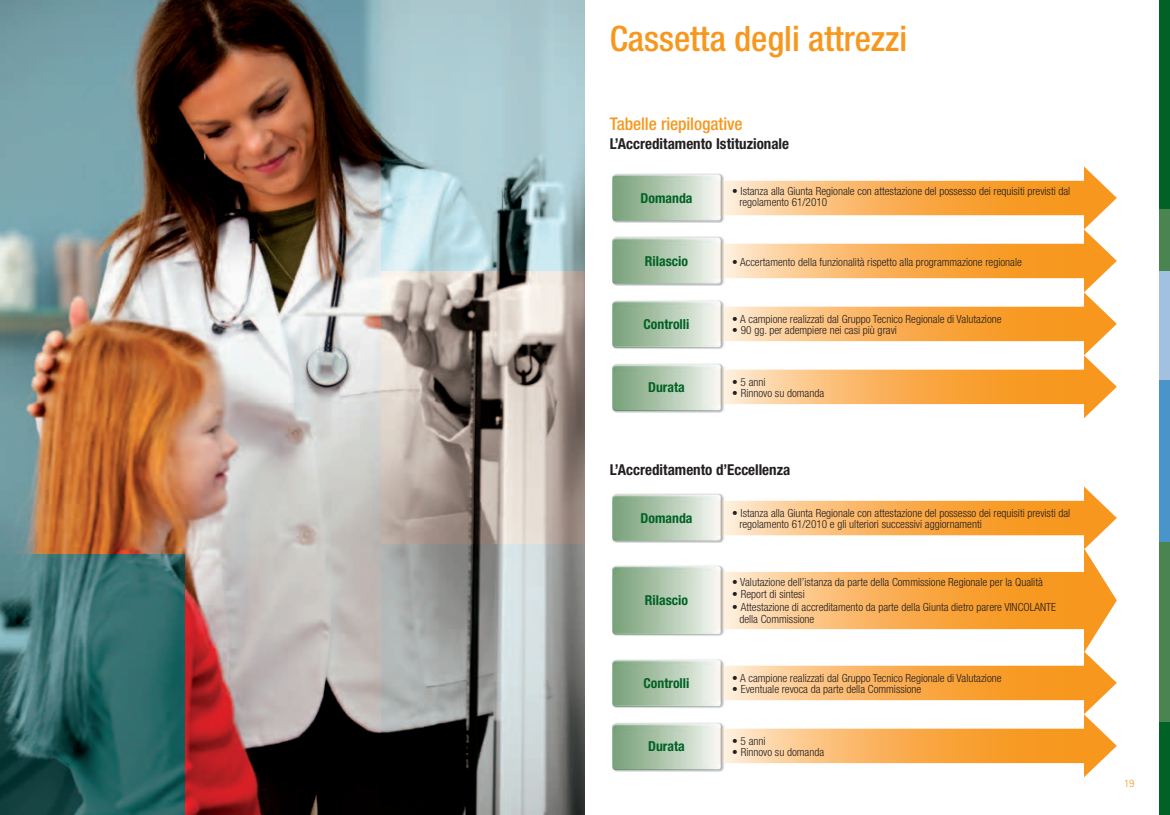
<style>
.page{position:relative;width:1170px;height:815px;background:#fff}
.page>*{position:absolute;margin:0;border:0;box-sizing:border-box;transform-origin:0 0}
.t1{font:500 condensed 35px "Helvetica Neue";color:#f7971d}
.t2{font:500 condensed 17.5px "Helvetica Neue";letter-spacing:-.005em;color:#f7971d}
.t3{font:700 condensed 15px "Helvetica Neue";color:#231f20}
.t4{font:700 condensed 13.75px "Helvetica Neue";color:#006224}
.t5{font:300 condensed 11.25px/11.2px "Helvetica Neue";color:#231f20}
.t6{font:300 11.25px "Rotis Sans Serif";color:#f7971d}
.s1{font-family:"Rotis Sans Serif";font-weight:400;font-stretch:normal}
</style>
<div class="page">
<svg style="left:724px;top:166px;width:392px;height:252px"></svg>
<img style="left:614px;top:300px;width:110px;height:49px">
<img style="left:720px;top:307px;width:4px;height:34px">
<img style="left:612px;top:301px;width:108px;height:47px">
<img style="left:613px;top:173px;width:111px;height:50px">
<img style="left:720px;top:181px;width:4px;height:34px">
<img style="left:612px;top:175px;width:108px;height:46px">
<img style="left:613px;top:236px;width:111px;height:50px">
<img style="left:720px;top:244px;width:4px;height:34px">
<img style="left:612px;top:238px;width:108px;height:46px">
<img style="left:613px;top:363px;width:111px;height:50px">
<img style="left:720px;top:370px;width:4px;height:34px">
<img style="left:612px;top:365px;width:108px;height:46px">
<svg style="left:724px;top:487px;width:392px;height:61px"></svg>
<svg style="left:724px;top:653px;width:392px;height:124px"></svg>
<svg style="left:724px;top:548px;width:392px;height:105px"></svg>
<img style="left:613px;top:722px;width:111px;height:50px">
<img style="left:720px;top:729px;width:4px;height:34px">
<img style="left:612px;top:724px;width:108px;height:46px">
<img style="left:614px;top:659px;width:110px;height:49px">
<img style="left:720px;top:666px;width:4px;height:34px">
<img style="left:612px;top:660px;width:108px;height:47px">
<img style="left:615px;top:565px;width:109px;height:71px">
<img style="left:612px;top:565px;width:87px;height:1px">
<img style="left:720px;top:572px;width:4px;height:57px">
<img style="left:612px;top:566px;width:108px;height:69px">
<img style="left:613px;top:493px;width:111px;height:50px">
<img style="left:720px;top:501px;width:4px;height:34px">
<img style="left:612px;top:495px;width:108px;height:46px">
<img style="left:0;top:0;width:381px;height:815px">
<img style="left:381px;top:0;width:204px;height:815px">
<img style="left:0;top:554px;width:184px;height:261px">
<div style="left:1158px;top:0;width:11px;height:271px;background:#006224"></div>
<div style="left:1158px;top:209px;width:11px;height:62px;background:#4a8551"></div>
<div style="left:1158px;top:308px;width:11px;height:235px;background:#4994c8"></div>
<div style="left:1158px;top:271px;width:11px;height:108px;background:#a2c1e1"></div>
<div style="left:1158px;top:542px;width:11px;height:273px;background:#006224"></div>
<div style="left:1158px;top:542px;width:11px;height:180px;background:#4a8551"></div>
<h1 class="t1" style="left:609px;top:18px;width:299px">Cassetta degli attrezzi</h1>
<h2 class="t2" style="left:609px;top:113px;width:134px">Tabelle riepilogative</h2>
<h3 class="t3" style="left:609px;top:134px;width:181px">L’Accreditamento Istituzionale</h3>
<p class="t4" style="left:640px;top:190px;width:53px">Domanda</p>
<p class="t5" style="left:739px;top:185px;width:332px;text-indent:-7px"><span class="s1">•</span> Istanza alla Giunta Regionale con attestazione del possesso dei requisiti previsti dal regolamento 61/2010</p>
<p class="t4" style="left:645px;top:253px;width:45px">Rilascio</p>
<p class="t5" style="left:732px;top:256px;width:291px"><span class="s1">•</span> Accertamento della funzionalità rispetto alla programmazione regionale</p>
<p class="t4" style="left:643px;top:316px;width:48px">Controlli</p>
<p class="t5" style="left:732px;top:313px;width:271px"><span class="s1">•</span> A campione realizzati dal Gruppo Tecnico Regionale di Valutazione</p>
<p class="t5" style="left:732px;top:324px;width:166px"><span class="s1">•</span> 90 gg. per adempiere nei casi più gravi</p>
<p class="t4" style="left:648px;top:379px;width:38px">Durata</p>
<p class="t5" style="left:732px;top:376px;width:35px"><span class="s1">•</span> 5 anni</p>
<p class="t5" style="left:732px;top:387px;width:93px"><span class="s1">•</span> Rinnovo su domanda</p>
<h3 class="t3" style="left:609px;top:460px;width:182px">L’Accreditamento d’Eccellenza</h3>
<p class="t4" style="left:640px;top:510px;width:53px">Domanda</p>
<p class="t5" style="left:739px;top:507px;width:332px;text-indent:-7px"><span class="s1">•</span> Istanza alla Giunta Regionale con attestazione del possesso dei requisiti previsti dal regolamento 61/2010 e gli ulteriori successivi aggiornamenti</p>
<p class="t4" style="left:645px;top:592px;width:45px">Rilascio</p>
<p class="t5" style="left:732px;top:576px;width:312px"><span class="s1">•</span> Valutazione dell’istanza da parte della Commissione Regionale per la Qualità</p>
<p class="t5" style="left:732px;top:589px;width:74px"><span class="s1">•</span> Report di sintesi</p>
<p class="t5" style="left:739px;top:600px;width:318px;line-height:12.5px;text-indent:-7px"><span class="s1">•</span> Attestazione di accreditamento da parte della Giunta dietro parere VINCOLANTE della Commissione</p>
<p class="t4" style="left:643px;top:675px;width:48px">Controlli</p>
<p class="t5" style="left:732px;top:672px;width:271px"><span class="s1">•</span> A campione realizzati dal Gruppo Tecnico Regionale di Valutazione</p>
<p class="t5" style="left:732px;top:683px;width:191px"><span class="s1">•</span> Eventuale revoca da parte della Commissione</p>
<p class="t4" style="left:648px;top:738px;width:38px">Durata</p>
<p class="t5" style="left:732px;top:735px;width:35px"><span class="s1">•</span> 5 anni</p>
<p class="t5" style="left:732px;top:746px;width:93px"><span class="s1">•</span> Rinnovo su domanda</p>
<p class="t6" style="left:1123px;top:777px;width:12px">19</p>
</div>
